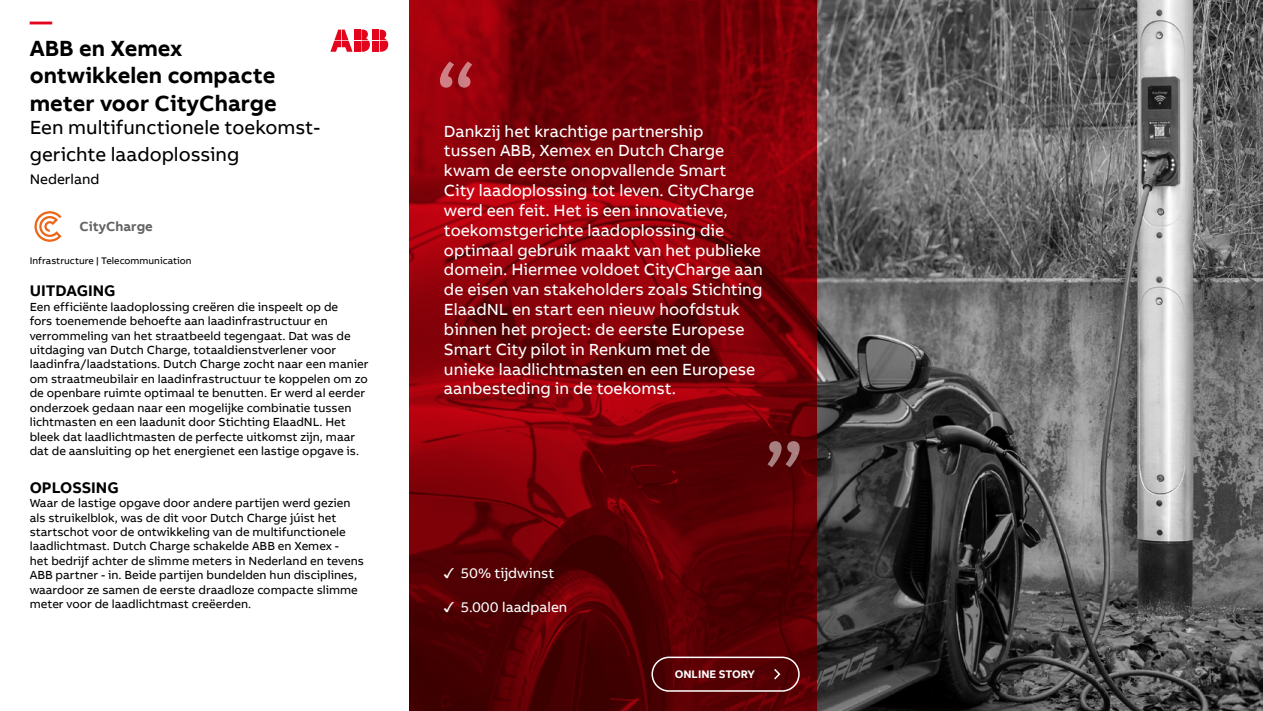
<style>
.page{position:relative;width:1263px;height:711px;background:#fff}
.page>*{position:absolute;margin:0;border:0;box-sizing:border-box;transform-origin:0 0}
.t1{font:700 22.5px/27px "AB Bvoice";color:#000}
.t2{font:700 22.5px "AB Bvoice";color:#e3051b}
.t3{font:19.5px/27px "AB Bvoice";color:#000}
.t4{font:16.5px/19.8px "AB Bvoice";color:#fff}
.t5{font:700 15.75px "AB Bvoice";color:#000}
.t6{font:14.25px "AB Bvoice";color:#fff}
.t7{font:14.25px "AB Bvoice";color:#000}
.t8{font:700 13.5px "AB Bvoice";color:#646363}
.t9{font:12px/14.4px "AB Bvoice";color:#000}
.t10{font:700 11.25px "AB Bvoice";color:#fff}
.t11{font:9.75px "AB Bvoice";color:#000}
.s1{font-family:"Arial Unicode MS"}
</style>
<div class="page">
<img style="left:816px;top:0;width:447px;height:710px">
<svg style="left:409px;top:0;width:407px;height:710px;background:#730007"></svg>
<svg style="left:34px;top:211px;width:28px;height:30px"></svg>
<svg style="left:440px;top:61px;width:32px;height:27px"></svg>
<svg style="left:767px;top:441px;width:33px;height:26px"></svg>
<div style="left:651px;top:656px;width:149px;height:35px;border:2px solid #fff;border-radius:17px"></div>
<svg style="left:772px;top:666px;width:9px;height:14px"></svg>
<div style="left:373px;top:30px;width:6px;height:10px;background:#e3051b"></div>
<div style="left:373px;top:41px;width:6px;height:11px;background:#e3051b"></div>
<svg style="left:380px;top:30px;width:8px;height:22px"></svg>
<svg style="left:330px;top:30px;width:22px;height:22px"></svg>
<div style="left:354px;top:30px;width:7px;height:10px;background:#e3051b"></div>
<div style="left:354px;top:41px;width:7px;height:11px;background:#e3051b"></div>
<svg style="left:361px;top:30px;width:9px;height:22px"></svg>
<h1 class="t2" style="left:30px;top:7px;width:24px">—</h1>
<h1 class="t1" style="left:30px;top:35px;width:249px">ABB en Xemex ontwikkelen compacte meter voor CityCharge</h1>
<h2 class="t3" style="left:30px;top:114px;width:292px">Een multifunctionele toekomst&shy;gerichte laadoplossing</h2>
<p class="t7" style="left:30px;top:171px;width:71px">Nederland</p>
<p class="t8" style="left:80px;top:218px;width:75px">CityCharge</p>
<p class="t11" style="left:30px;top:254px;width:163px">Infrastructure | Telecommunication</p>
<h3 class="t5" style="left:30px;top:281px;width:87px">UITDAGING</h3>
<p class="t9" style="left:30px;top:299px;width:340px">Een efficiënte laadoplossing creëren die inspeelt op de<br>fors toenemende behoefte aan laadinfrastructuur en verrommeling van het straatbeeld tegengaat. Dat was de uitdaging van Dutch Charge, totaaldienstverlener voor laadinfra/laadstations. Dutch Charge zocht naar een manier om straatmeubilair en laadinfrastructuur te koppelen om zo de openbare ruimte optimaal te benutten. Er werd al eerder onderzoek gedaan naar een mogelijke combinatie tussen lichtmasten en een laadunit door Stichting ElaadNL. Het bleek dat laadlichtmasten de perfecte uitkomst zijn, maar dat de aansluiting op het energienet een lastige opgave is.</p>
<h3 class="t5" style="left:30px;top:477px;width:90px">OPLOSSING</h3>
<p class="t9" style="left:30px;top:495px;width:336px">Waar de lastige opgave door andere partijen werd gezien als struikelblok, was de dit voor Dutch Charge júist het startschot voor de ontwikkeling van de multifunctionele laadlichtmast. Dutch Charge schakelde ABB en Xemex -<br>het bedrijf achter de slimme meters in Nederland en tevens ABB partner - in. Beide partijen bundelden hun disciplines, waardoor ze samen de eerste draadloze compacte slimme meter voor de laadlichtmast creëerden.</p>
<p class="t4" style="left:444px;top:121px;width:320px">Dankzij het krachtige partnership<br>tussen ABB, Xemex en Dutch Charge kwam de eerste onopvallende Smart<br>City laadoplossing tot leven. CityCharge werd een feit. Het is een innovatieve, toekomstgerichte laadoplossing die optimaal gebruik maakt van het publieke domein. Hiermee voldoet CityCharge aan de eisen van stakeholders zoals Stichting ElaadNL en start een nieuw hoofdstuk binnen het project: de eerste Europese Smart City pilot in Renkum met de unieke laadlichtmasten en een Europese aanbesteding in de toekomst.</p>
<p class="t6" style="left:444px;top:564px;width:112px"><span class="s1">✓</span> 50% tijdwinst</p>
<p class="t6" style="left:444px;top:598px;width:125px"><span class="s1">✓</span> 5.000 laadpalen</p>
<p class="t10" style="left:675px;top:666px;width:82px">ONLINE STORY</p>
</div>
